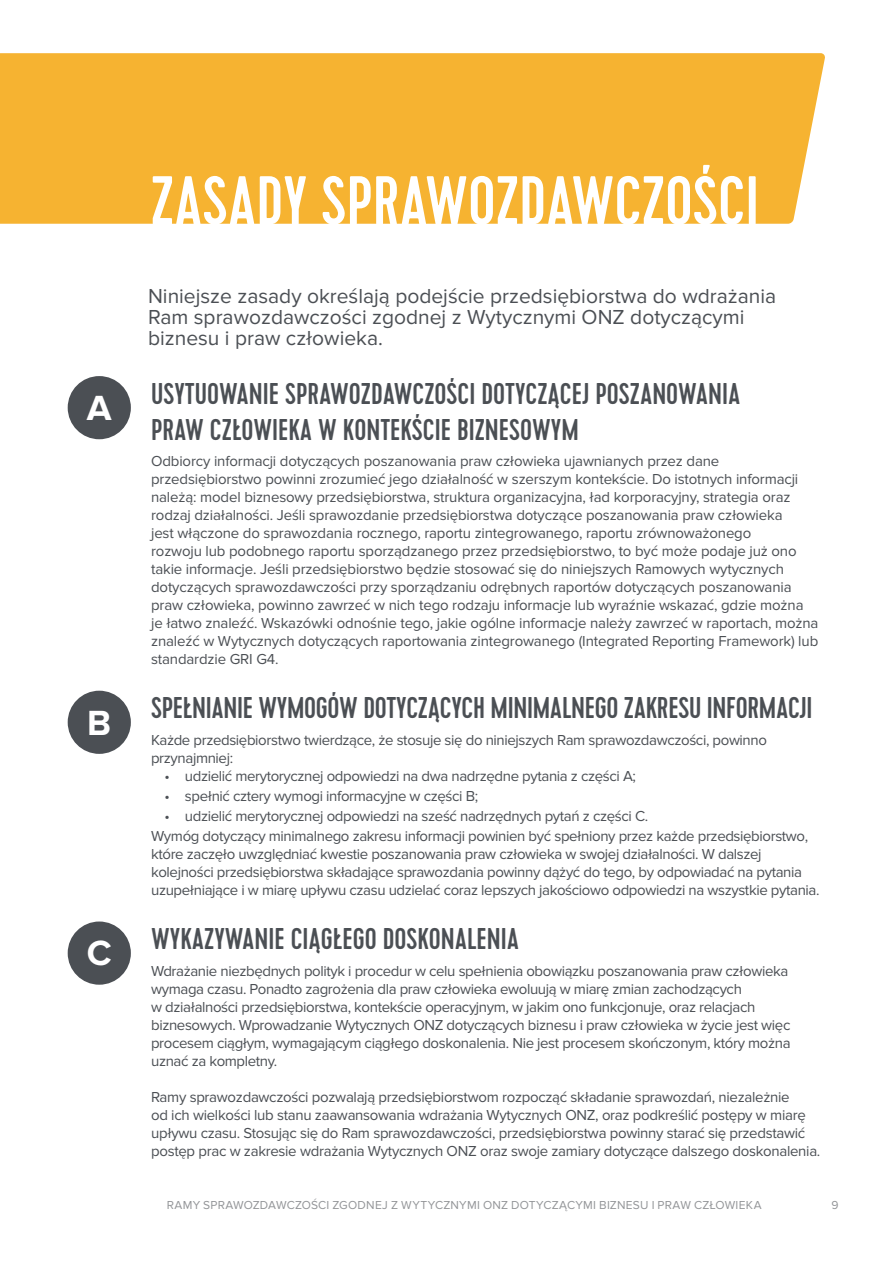
<style>
.page{position:relative;width:893px;height:1263px;background:#fff}
.page>*{position:absolute;margin:0;border:0;box-sizing:border-box;transform-origin:0 0}
.t1{font:500 69px "Cervo";color:#fff}
.t2{font:700 36.3px "Proxima Nova";color:#fff}
.t3{font:500 30px/36px "Cervo";color:#4b4f54}
.t4{font:21px/21.1px "Proxima Nova";color:#4b4f54}
.t5{font:15px/18px "Proxima Nova";letter-spacing:-.02em;color:#4b4f54}
.t6{font:12px "Proxima Nova";letter-spacing:.02em;color:#939598}
</style>
<div class="page">
<div style="left:68px;top:376px;width:63px;height:63px;background:#4b4f54;border-radius:50%"></div>
<div style="left:68px;top:691px;width:63px;height:63px;background:#4b4f54;border-radius:50%"></div>
<div style="left:68px;top:921px;width:63px;height:64px;background:#4b4f54;border-radius:50%"></div>
<div style="left:0;top:53px;width:825px;height:171px;background:#f6b331"></div>
<h2 class="t2" style="left:87px;top:387px;width:26px">A</h2>
<h2 class="t2" style="left:87px;top:701px;width:26px">B</h2>
<h2 class="t2" style="left:87px;top:932px;width:26px">C</h2>
<h1 class="t1" style="left:151px;top:160px;width:610px">ZASADY SPRAWOZDAWCZOŚCI</h1>
<h3 class="t4" style="left:148px;top:285px;width:630px">Niniejsze zasady określają podejście przedsiębiorstwa do wdrażania<br>Ram sprawozdawczości zgodnej z Wytycznymi ONZ dotyczącymi biznesu i praw człowieka.</h3>
<h3 class="t3" style="left:151px;top:376px;width:591px">USYTUOWANIE SPRAWOZDAWCZOŚCI DOTYCZĄCEJ POSZANOWANIA<br>PRAW CZŁOWIEKA W KONTEKŚCIE BIZNESOWYM</h3>
<p class="t5" style="left:151px;top:452px;width:669px">Odbiorcy informacji dotyczących poszanowania praw człowieka ujawnianych przez dane przedsiębiorstwo powinni zrozumieć jego działalność w szerszym kontekście. Do istotnych informacji należą: model biznesowy przedsiębiorstwa, struktura organizacyjna, ład korporacyjny, strategia oraz rodzaj działalności. Jeśli sprawozdanie przedsiębiorstwa dotyczące poszanowania praw człowieka<br>jest włączone do sprawozdania rocznego, raportu zintegrowanego, raportu zrównoważonego<br>rozwoju lub podobnego raportu sporządzanego przez przedsiębiorstwo, to być może podaje już ono takie informacje. Jeśli przedsiębiorstwo będzie stosować się do niniejszych Ramowych wytycznych dotyczących sprawozdawczości przy sporządzaniu odrębnych raportów dotyczących poszanowania praw człowieka, powinno zawrzeć w nich tego rodzaju informacje lub wyraźnie wskazać, gdzie można je łatwo znaleźć. Wskazówki odnośnie tego, jakie ogólne informacje należy zawrzeć w raportach, można znaleźć w Wytycznych dotyczących raportowania zintegrowanego (Integrated Reporting Framework) lub standardzie GRI G4.</p>
<h3 class="t3" style="left:151px;top:691px;width:663px">SPEŁNIANIE WYMOGÓW DOTYCZĄCYCH MINIMALNEGO ZAKRESU INFORMACJI</h3>
<p class="t5" style="left:151px;top:731px;width:617px">Każde przedsiębiorstwo twierdzące, że stosuje się do niniejszych Ram sprawozdawczości, powinno przynajmniej:</p>
<p class="t5" style="left:165px;top:767px;width:473px">• udzielić merytorycznej odpowiedzi na dwa nadrzędne pytania z części A;</p>
<p class="t5" style="left:165px;top:787px;width:315px">• spełnić cztery wymogi informacyjne w części B;</p>
<p class="t5" style="left:151px;top:806px;width:658px;line-height:20.1px;text-indent:14px">• udzielić merytorycznej odpowiedzi na sześć nadrzędnych pytań z części C.<br>Wymóg dotyczący minimalnego zakresu informacji powinien być spełniony przez każde przedsiębiorstwo,</p>
<p class="t5" style="left:151px;top:845px;width:670px">które zaczęło uwzględniać kwestie poszanowania praw człowieka w swojej działalności. W dalszej kolejności przedsiębiorstwa składające sprawozdania powinny dążyć do tego, by odpowiadać na pytania uzupełniające i w miarę upływu czasu udzielać coraz lepszych jakościowo odpowiedzi na wszystkie pytania.</p>
<h3 class="t3" style="left:151px;top:921px;width:370px">WYKAZYWANIE CIĄGŁEGO DOSKONALENIA</h3>
<p class="t5" style="left:151px;top:962px;width:641px">Wdrażanie niezbędnych polityk i procedur w celu spełnienia obowiązku poszanowania praw człowieka wymaga czasu. Ponadto zagrożenia dla praw człowieka ewoluują w miarę zmian zachodzących<br>w działalności przedsiębiorstwa, kontekście operacyjnym, w jakim ono funkcjonuje, oraz relacjach biznesowych. Wprowadzanie Wytycznych ONZ dotyczących biznesu i praw człowieka w życie jest więc procesem ciągłym, wymagającym ciągłego doskonalenia. Nie jest procesem skończonym, który można uznać za kompletny.</p>
<p class="t5" style="left:151px;top:1088px;width:671px">Ramy sprawozdawczości pozwalają przedsiębiorstwom rozpocząć składanie sprawozdań, niezależnie<br>od ich wielkości lub stanu zaawansowania wdrażania Wytycznych ONZ, oraz podkreślić postępy w miarę upływu czasu. Stosując się do Ram sprawozdawczości, przedsiębiorstwa powinny starać się przedstawić postęp prac w zakresie wdrażania Wytycznych ONZ oraz swoje zamiary dotyczące dalszego doskonalenia.</p>
<p class="t6" style="left:167px;top:1198px;width:596px">RAMY SPRAWOZDAWCZOŚCI ZGODNEJ Z WYTYCZNYMI ONZ DOTYCZĄCYMI BIZNESU I PRAW CZŁOWIEKA</p>
<p class="t6" style="left:831px;top:1198px;width:9px">9</p>
</div>
